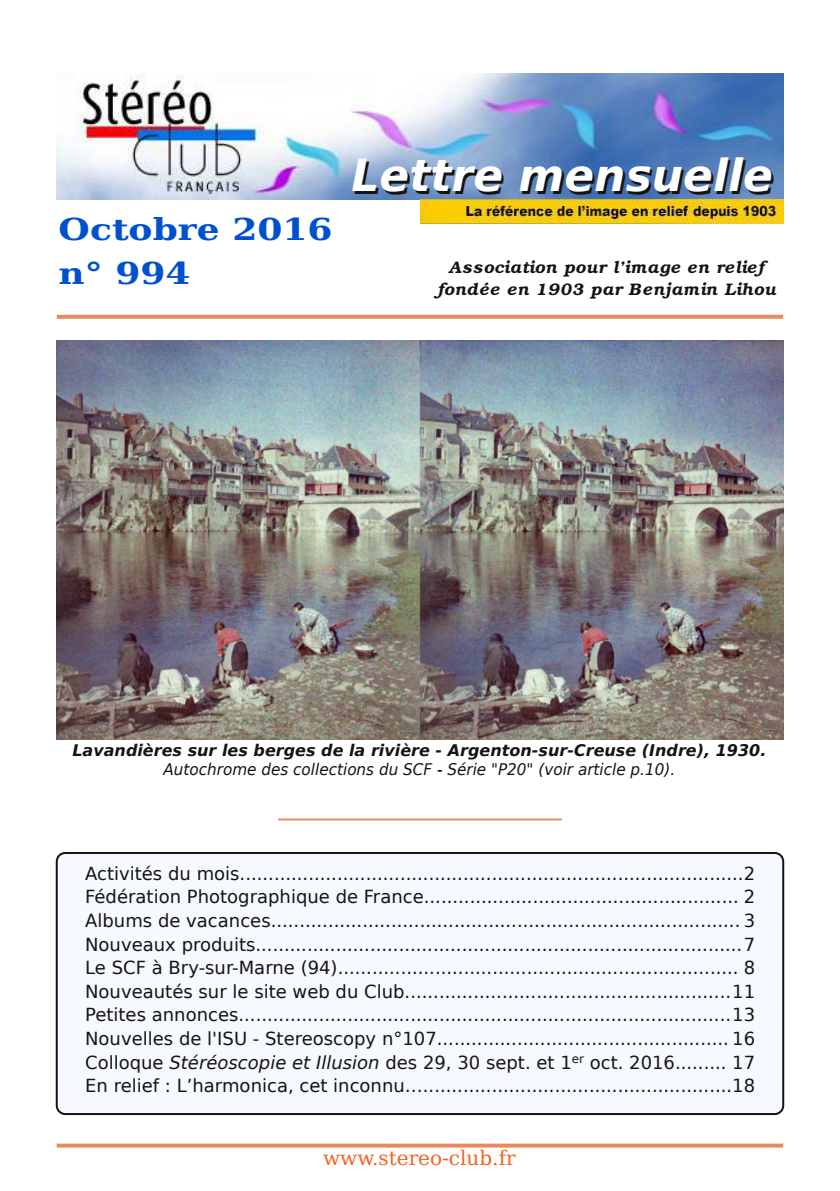
<style>
.page{position:relative;width:840px;height:1191px;background:#fff}
.page>*{position:absolute;margin:0;border:0;box-sizing:border-box;transform-origin:0 0}
.t1{font:italic 700 44px "Bitstream Vera Sans";color:#161413}
.t2{font:700 30px/44px "Bitstream Vera Serif";color:#0150cf;scale:1.2 1}
.t3{font:20px "Bitstream Vera Serif";color:#f26321}
.t4{font:18px/23.6px "Bitstream Vera Sans";color:#161413;text-align:justify}
.t5{font:italic 600 16.8px/22.8px "Bookman";letter-spacing:.035em;color:#161413;text-align:center}
.t6{font:italic 700 16px "Bitstream Vera Sans";color:#161413}
.t7{font:italic 16px "Bitstream Vera Sans";color:#161413;scale:.95 1}
.s1{font-style:italic}
</style>
<div class="page">
<svg style="left:57px;top:1143px;width:725px;height:4px;background:#e99c76"></svg>
<svg style="left:57px;top:315px;width:725px;height:4px;background:#e79166"></svg>
<img style="left:57px;top:74px;width:725px;height:125px">
<img style="left:420px;top:200px;width:362px;height:23px">
<div style="left:57px;top:853px;width:725px;height:261px;background:#f6f9ff;border-radius:9px"></div>
<div style="left:56px;top:852px;width:727px;height:263px;border:2px solid #161413;border-radius:9px"></div>
<hr style="left:278px;top:818px;width:283px;height:2px;background:#e68b5e">
<img style="left:57px;top:340px;width:725px;height:400px">
<h2 class="t2" style="left:59px;top:210px;width:230px">Octobre 2016 n° 994</h2>
<h1 class="t1" style="left:353px;top:158px;width:423px">Lettre mensuelle</h1>
<p class="t5" style="left:437px;top:257px;width:340px">Association pour l’image en relief fondée en 1903 par Benjamin Lihou</p>
<p class="t6" style="left:72px;top:743px;width:695px">Lavandières sur les berges de la rivière - Argenton-sur-Creuse (Indre), 1930.</p>
<p class="t7" style="left:163px;top:762px;width:540px">Autochrome des collections du SCF - Série "P20" (voir article p.10).</p>
<p class="t4" style="left:85px;top:863px;width:671px">Activités du mois........................................................................................2<br>Fédération Photographique de France....................................................... 2<br>Albums de vacances.................................................................................. 3<br>Nouveaux produits.....................................................................................7<br>Le SCF à Bry-sur-Marne (94)...................................................................... 8<br>Nouveautés sur le site web du Club.........................................................11<br>Petites annonces......................................................................................13<br>Nouvelles de l'ISU - Stereoscopy n°107................................................... 16<br>Colloque <span class="s1">Stéréoscopie et Illusion</span> des 29, 30 sept. et 1<sup>er</sup> oct. 2016......... 17<br>En relief : L’harmonica, cet inconnu…......................................................18</p>
<p class="t3" style="left:323px;top:1148px;width:194px">www.stereo-club.fr</p>
</div>
